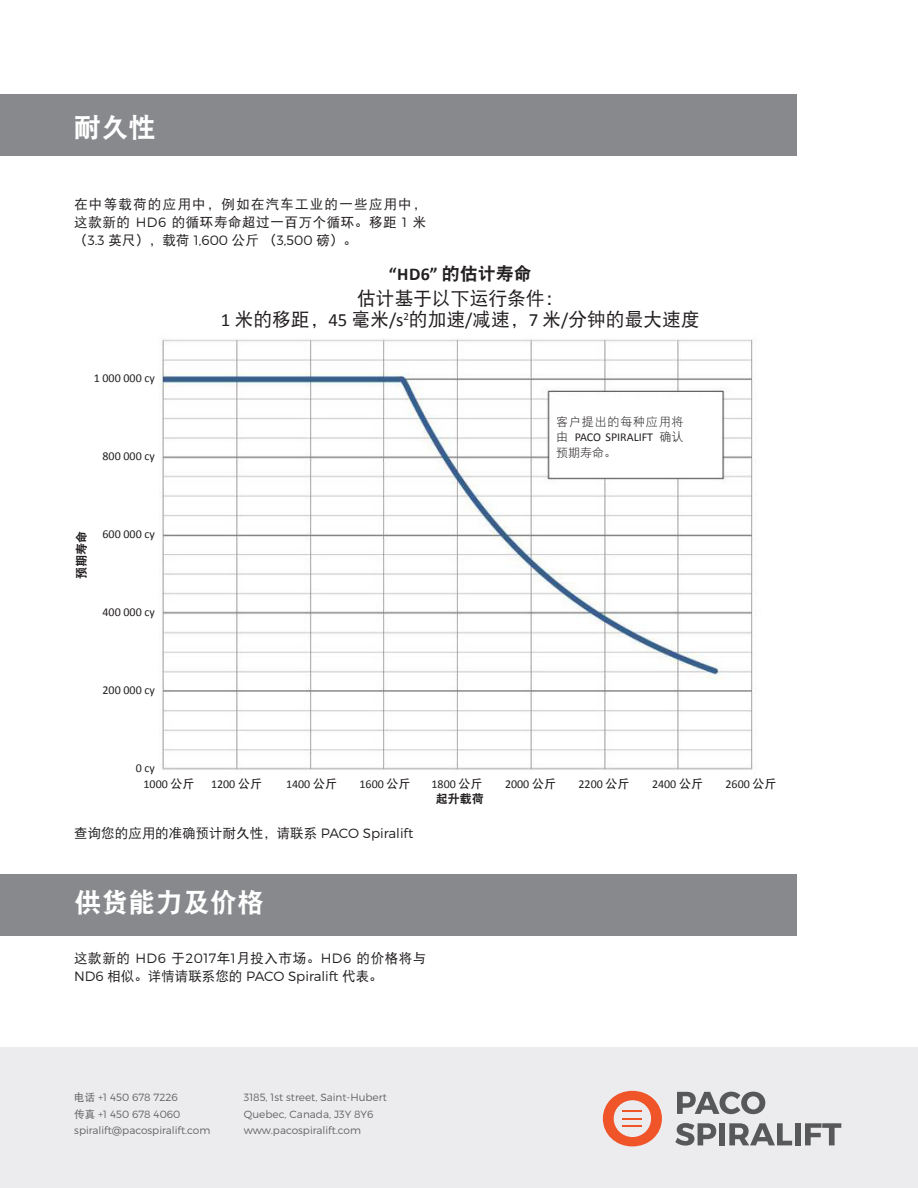
<style>
.page{position:relative;width:918px;height:1188px;background:#fff}
.page>*{position:absolute;margin:0;border:0;box-sizing:border-box;transform-origin:0 0}
.t1{font:27.15px "DFP Hei W9";color:#fff}
.t2{font:18.75px "DFP Hei W5";color:#231f20}
.t3{font:700 18px "Calibri";color:#231f20}
.t4{font:13.5px/18px "DFP Hei W5";letter-spacing:.045em;color:#231f20;text-align:justify}
.t5{font:13.5px "DFP Hei W5";color:#231f20}
.t6{font:12px "Calibri";color:#231f20}
.t7{font:12px/15.8px "DFP Hei W3";letter-spacing:.07em;color:#231f20;text-align:justify}
.t8{font:12px "DFP Hei W9";color:#231f20}
.t9{font:300 10.5px/16.5px "Montserrat";color:#636366}
.s1{font-family:"Montserrat";font-weight:300}
.s2{font-family:"DFP Hei W9";font-weight:400}
.s3{font-family:"Calibri"}
.s4{font-family:"DFP Hei W7"}
.s5{font-family:"DFP Hei W5";font-weight:400}
</style>
<div class="page">
<div style="left:0;top:94px;width:796px;height:62px;background:#87898c"></div>
<div style="left:0;top:874px;width:796px;height:62px;background:#87898c"></div>
<img style="left:160px;top:338px;width:596px;height:432px">
<div style="left:0;top:1048px;width:918px;height:140px;background:#ececee"></div>
<svg style="left:603px;top:1091px;width:59px;height:55px"></svg>
<svg style="left:677px;top:1092px;width:88px;height:22px"></svg>
<svg style="left:675px;top:1123px;width:41px;height:23px"></svg>
<div style="left:719px;top:1123px;width:6px;height:22px;background:#57585a"></div>
<svg style="left:729px;top:1123px;width:63px;height:22px"></svg>
<div style="left:795px;top:1123px;width:6px;height:22px;background:#57585a"></div>
<svg style="left:805px;top:1123px;width:36px;height:22px"></svg>
<p class="t1" style="left:74px;top:113px;width:83px">耐久性</p>
<p class="t4" style="left:74px;top:195px;width:354px">在中等载荷的应用中，例如在汽车工业的一些应用中，这款新的 <span class="s1">HD6</span> 的循环寿命超过一百万个循环。移距 <span class="s1">1</span> 米（<span class="s1">3.3</span> 英尺），载荷 <span class="s1">1,600</span> 公斤（<span class="s1">3,500</span> 磅）。</p>
<p class="t6" style="left:94px;top:370px;width:63px">1 000 000 cy</p>
<p class="t6" style="left:103px;top:448px;width:54px">800 000 cy</p>
<p class="t8" style="left:75px;top:579px;width:49px;rotate:-90deg">预期寿命</p>
<p class="t6" style="left:103px;top:526px;width:54px">600 000 cy</p>
<p class="t6" style="left:103px;top:604px;width:54px">400 000 cy</p>
<p class="t6" style="left:103px;top:682px;width:54px">200 000 cy</p>
<p class="t6" style="left:136px;top:760px;width:21px">0 cy</p>
<p class="t3" style="left:389px;top:262px;width:144px">“HD6” <span class="s2">的估计寿命</span></p>
<p class="t2" style="left:357px;top:288px;width:208px">估计基于以下运行条件：</p>
<p class="t2" style="left:221px;top:309px;width:480px"><span class="s3">1</span> 米的移距，<span class="s3">45</span> 毫米<span class="s3">/s</span><sup>2</sup>的加速<span class="s3">/</span>减速，<span class="s3">7</span> 米<span class="s3">/</span>分钟的最大速度</p>
<p class="t7" style="left:556px;top:413px;width:129px">客户提出的每种应用将由 <span class="s3">PACO SPIRALIFT</span> 确认预期寿命。</p>
<p class="t6" style="left:144px;top:776px;width:53px">1000 <span class="s4">公斤</span></p>
<p class="t6" style="left:211px;top:776px;width:53px">1200 <span class="s4">公斤</span></p>
<p class="t6" style="left:286px;top:776px;width:53px">1400 <span class="s4">公斤</span></p>
<p class="t6" style="left:360px;top:776px;width:53px">1600 <span class="s4">公斤</span></p>
<p class="t6" style="left:432px;top:776px;width:53px">1800 <span class="s4">公斤</span></p>
<p class="t6" style="left:505px;top:776px;width:53px">2000 <span class="s4">公斤</span></p>
<p class="t6" style="left:579px;top:776px;width:53px">2200 <span class="s4">公斤</span></p>
<p class="t6" style="left:652px;top:776px;width:53px">2400 <span class="s4">公斤</span></p>
<p class="t6" style="left:726px;top:776px;width:53px">2600 <span class="s4">公斤</span></p>
<p class="t5" style="left:74px;top:826px;width:341px">查询您的应用的准确预计耐久性，请联系 <span class="s1">PACO Spiralift</span></p>
<p class="t8" style="left:436px;top:792px;width:49px">起升载荷</p>
<p class="t1" style="left:74px;top:887px;width:191px">供货能力及价格</p>
<p class="t4" style="left:74px;top:949px;width:354px">这款新的 <span class="s1">HD6</span> 于<span class="s1">2017</span>年<span class="s1">1</span>月投入市场。<span class="s1">HD6</span> 的价格将与<br><span class="s1">ND6</span> 相似。详情请联系您的 <span class="s1">PACO Spiralift</span> 代表。</p>
<p class="t9" style="left:74px;top:1089px;width:138px"><span class="s5">电话</span> +1 450 678 7226<br><span class="s5">传真</span> +1 450 678 4060 spiralift@pacospiralift.com</p>
<p class="t9" style="left:244px;top:1089px;width:145px">3185, 1st street, Saint-Hubert<br>Quebec, Canada, J3Y 8Y6 www.pacospiralift.com</p>
</div>
